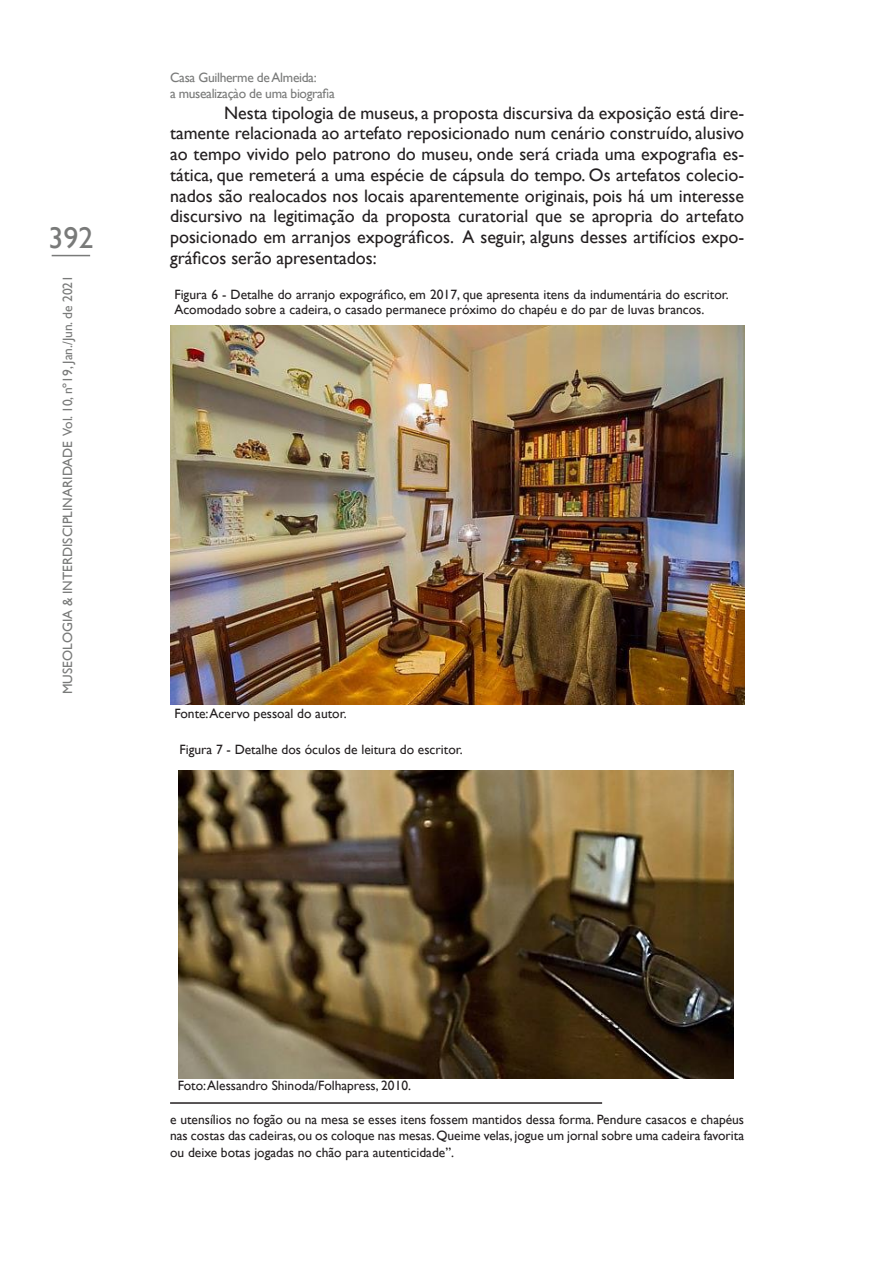
<style>
.page{position:relative;width:893px;height:1263px;background:#fff}
.page>*{position:absolute;margin:0;border:0;box-sizing:border-box;transform-origin:0 0}
.t1{font:30px "Gill Sans";color:#797a79}
.t2{font:18px/20.7px "Gill Sans";color:#231f20;text-align:justify}
.Museologia_Pamela{font:13.5px/16.2px "Gill Sans";color:#231f20;text-align:justify}
.t3{font:13.5px "Gill Sans";color:#797a79}
.t4{font:13.5px/16.2px "Gill Sans";letter-spacing:-.025em;color:#797a79}
</style>
<div class="page">
<hr style="left:52px;top:255px;width:38px;height:1px;background:#797a79">
<hr style="left:170px;top:1102px;width:432px;height:2px;background:#231f20">
<img style="left:170px;top:326px;width:574px;height:379px">
<img style="left:179px;top:770px;width:554px;height:309px">
<h1 class="t1" style="left:48px;top:221px;width:46px">392</h1>
<p class="t3" style="left:60px;top:694px;width:421px;rotate:-90deg">MUSEOLOGIA &amp; INTERDISCIPLINARIDADE Vol. 10, nº19, Jan./Jun. de 2021</p>
<p class="t4" style="left:170px;top:70px;width:166px">Casa Guilherme de Almeida:<br>a musealizaçào de uma biografia</p>
<p class="t2" style="left:170px;top:103px;width:576px;text-indent:54px">Nesta tipologia de museus, a proposta discursiva da exposição está dire&shy;tamente relacionada ao artefato reposicionado num cenário construído, alusivo ao tempo vivido pelo patrono do museu, onde será criada uma expografia es&shy;tática, que remeterá a uma espécie de cápsula do tempo. Os artefatos colecio&shy;nados são realocados nos locais aparentemente originais, pois há um interesse discursivo na legitimação da proposta curatorial que se apropria do artefato posicionado em arranjos expográficos. A seguir, alguns desses artifícios expo&shy;gráficos serão apresentados:</p>
<p class="Museologia_Pamela" style="left:174px;top:287px;width:556px;line-height:15px">Figura 6 - Detalhe do arranjo expográfico, em 2017, que apresenta itens da indumentária do escritor.<br>Acomodado sobre a cadeira, o casado permanece próximo do chapéu e do par de luvas brancos.</p>
<p class="Museologia_Pamela" style="left:174px;top:705px;width:174px">Fonte: Acervo pessoal do autor.</p>
<p class="Museologia_Pamela" style="left:179px;top:742px;width:285px">Figura 7 - Detalhe dos óculos de leitura do escritor.</p>
<p class="Museologia_Pamela" style="left:178px;top:1078px;width:235px">Foto: Alessandro Shinoda/Folhapress, 2010.</p>
<p class="Museologia_Pamela" style="left:170px;top:1112px;width:576px">e utensílios no fogão ou na mesa se esses itens fossem mantidos dessa forma. Pendure casacos e chapéus nas costas das cadeiras, ou os coloque nas mesas. Queime velas, jogue um jornal sobre uma cadeira favorita ou deixe botas jogadas no chão para autenticidade”.</p>
</div>
